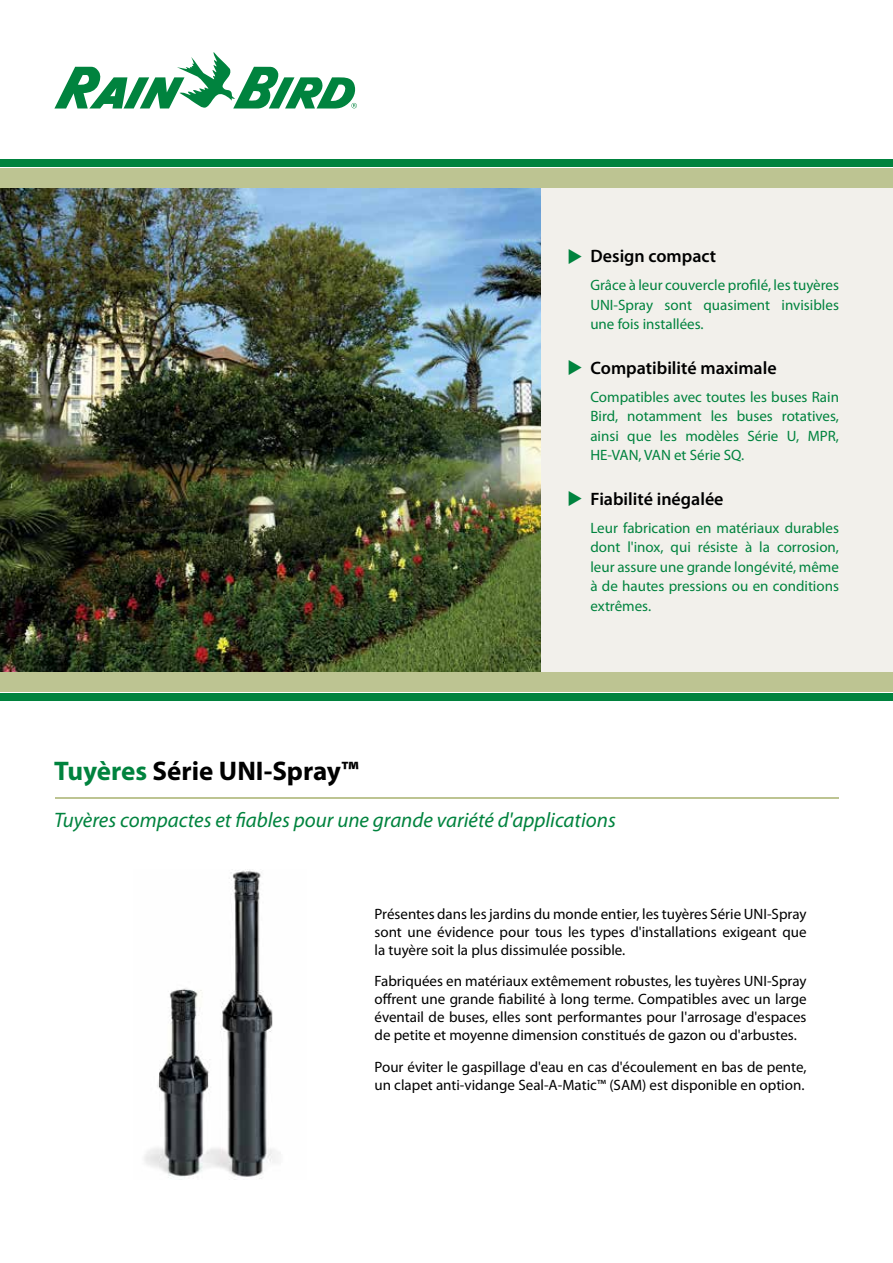
<style>
.page{position:relative;width:893px;height:1263px;background:#fff}
.page>*{position:absolute;margin:0;border:0;box-sizing:border-box;transform-origin:0 0}
.t1{font:700 27px "Myriad Pro";color:#000}
.t2{font:italic 21px "Myriad Pro";color:#00833e}
.t3{font:600 18px "Myriad Pro";color:#000}
.t4{font:15px/18px "Myriad Pro";color:#000;text-align:justify}
.t5{font:15px/19.5px "Myriad Pro";color:#00833e;text-align:justify}
.s1{color:#00833e}
</style>
<div class="page">
<img style="left:0;top:188px;width:542px;height:484px">
<img style="left:144px;top:869px;width:136px;height:311px">
<div style="left:542px;top:188px;width:351px;height:486px;background:#f2f0eb"></div>
<svg style="left:54px;top:52px;width:303px;height:57px"></svg>
<div style="left:0;top:159px;width:893px;height:8px;background:#00833e"></div>
<div style="left:0;top:168px;width:893px;height:20px;background:#bdc492"></div>
<div style="left:0;top:693px;width:893px;height:8px;background:#00833e"></div>
<div style="left:0;top:672px;width:893px;height:20px;background:#bdc492"></div>
<hr style="left:56px;top:797px;width:783px;height:1px;background:#bdc492">
<p class="t3" style="left:591px;top:245px;width:127px">Design compact</p>
<p class="t5" style="left:590px;top:275px;width:250px">Grâce à leur couvercle profilé, les tuyères UNI-Spray sont quasiment invisibles une fois installées.</p>
<p class="t3" style="left:591px;top:356px;width:188px">Compatibilité maximale</p>
<p class="t5" style="left:590px;top:387px;width:250px">Compatibles avec toutes les buses Rain Bird, notamment les buses rotatives, ainsi que les modèles Série U, MPR, HE-VAN, VAN et Série SQ.</p>
<p class="t3" style="left:591px;top:487px;width:134px">Fiabilité inégalée</p>
<p class="t5" style="left:590px;top:518px;width:250px">Leur fabrication en matériaux durables dont l'inox, qui résiste à la corrosion, leur assure une grande longévité, même à de hautes pressions ou en conditions extrêmes.</p>
<h1 class="t1" style="left:54px;top:753px;width:306px"><span class="s1">Tuyères</span> Série UNI-Spray™</h1>
<h2 class="t2" style="left:54px;top:807px;width:563px">Tuyères compactes et fiables pour une grande variété d'applications</h2>
<p class="t4" style="left:375px;top:904px;width:433px">Présentes dans les jardins du monde entier, les tuyères Série UNI-Spray sont une évidence pour tous les types d'installations exigeant que la tuyère soit la plus dissimulée possible.</p>
<p class="t4" style="left:375px;top:972px;width:434px">Fabriquées en matériaux extêmement robustes, les tuyères UNI-Spray offrent une grande fiabilité à long terme. Compatibles avec un large éventail de buses, elles sont performantes pour l'arrosage d'espaces de petite et moyenne dimension constitués de gazon ou d'arbustes.</p>
<p class="t4" style="left:375px;top:1057px;width:433px">Pour éviter le gaspillage d'eau en cas d'écoulement en bas de pente, un clapet anti-vidange Seal-A-Matic™ (SAM) est disponible en option.</p>
</div>
